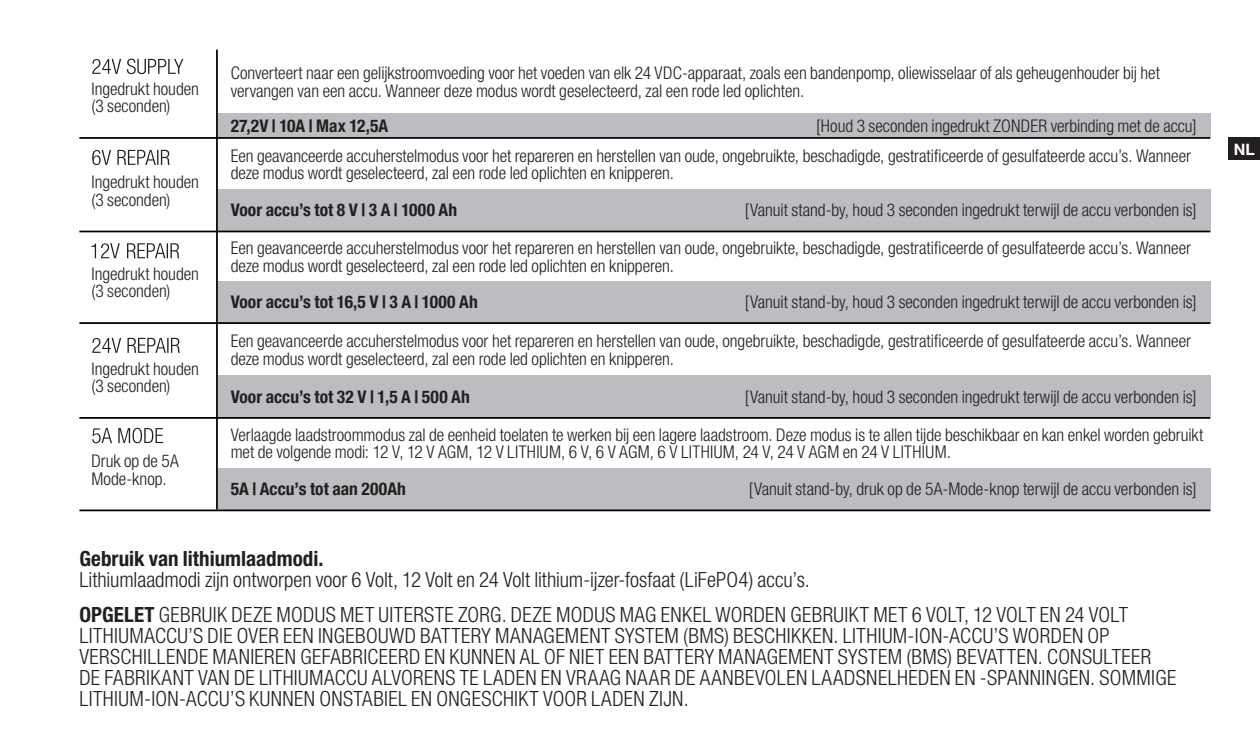
<style>
.page{position:relative;width:1260px;height:756px;background:#fff}
.page>*{position:absolute;margin:0;border:0;box-sizing:border-box;transform-origin:0 0}
.t1{font:300 condensed 21px/21px "Helvetica Neue LTW1 G";letter-spacing:.015em;color:#231f20}
.t2{font:300 condensed 21px/21px "Helvetica Neue LTW1 G";letter-spacing:-.005em;color:#231f20}
.t3{font:300 condensed 17.5px/17.5px "Helvetica Neue LTW1 G";letter-spacing:-.005em;color:#231f20}
.t4{font:700 condensed 17.5px "Helvetica Neue LTW1 G";letter-spacing:.005em;color:#231f20}
.t5{font:700 15.75px "Helvetica Neue LT Std";color:#fff}
.s1{font-weight:700}
</style>
<div class="page">
<div style="left:1228px;top:137px;width:32px;height:23px;background:#231f20"></div>
<div style="left:218px;top:189px;width:992px;height:42px;background:#bcbdc0"></div>
<div style="left:218px;top:281px;width:992px;height:41px;background:#bcbdc0"></div>
<div style="left:218px;top:376px;width:992px;height:41px;background:#bcbdc0"></div>
<div style="left:218px;top:468px;width:992px;height:42px;background:#bcbdc0"></div>
<div style="left:218px;top:114px;width:992px;height:23px;background:#bcbdc0"></div>
<svg style="left:127px;top:243px;width:52px;height:15px"></svg>
<svg style="left:91px;top:243px;width:29px;height:15px"></svg>
<svg style="left:92px;top:428px;width:71px;height:15px"></svg>
<svg style="left:92px;top:338px;width:88px;height:15px"></svg>
<svg style="left:92px;top:150px;width:78px;height:15px"></svg>
<svg style="left:92px;top:59px;width:91px;height:15px"></svg>
<hr style="left:79px;top:137px;width:1131px;height:2px;background:#000">
<hr style="left:79px;top:231px;width:1131px;height:1px;background:#000">
<hr style="left:79px;top:322px;width:1131px;height:2px;background:#000">
<hr style="left:216px;top:50px;width:2px;height:460px;background:#000">
<hr style="left:79px;top:417px;width:1131px;height:2px;background:#000">
<hr style="left:79px;top:510px;width:1131px;height:1px;background:#000">
<p class="t3" style="left:91px;top:80px;width:109px">Ingedrukt houden (3 seconden)</p>
<p class="t3" style="left:91px;top:173px;width:109px">Ingedrukt houden (3 seconden)</p>
<p class="t3" style="left:91px;top:265px;width:109px">Ingedrukt houden (3 seconden)</p>
<p class="t3" style="left:91px;top:360px;width:109px">Ingedrukt houden (3 seconden)</p>
<p class="t3" style="left:91px;top:452px;width:89px">Druk op de 5A<br>Mode-knop.</p>
<p class="t3" style="left:231px;top:64px;width:931px">Converteert naar een gelijkstroomvoeding voor het voeden van elk 24 VDC-apparaat, zoals een bandenpomp, oliewisselaar of als geheugenhouder bij het vervangen van een accu. Wanneer deze modus wordt geselecteerd, zal een rode led oplichten.</p>
<p class="t4" style="left:231px;top:115px;width:159px">27,2V | 10A | Max 12,5A</p>
<p class="t3" style="left:816px;top:117px;width:382px">[Houd 3 seconden ingedrukt ZONDER verbinding met de accu]</p>
<p class="t3" style="left:231px;top:147px;width:962px">Een geavanceerde accuherstelmodus voor het repareren en herstellen van oude, ongebruikte, beschadigde, gestratificeerde of gesulfateerde accu’s. Wanneer deze modus wordt geselecteerd, zal een rode led oplichten en knipperen.</p>
<p class="t4" style="left:231px;top:199px;width:228px">Voor accu’s tot 8 V | 3 A | 1000 Ah</p>
<p class="t3" style="left:745px;top:201px;width:453px">[Vanuit stand-by, houd 3 seconden ingedrukt terwijl de accu verbonden is]</p>
<p class="t3" style="left:231px;top:239px;width:962px">Een geavanceerde accuherstelmodus voor het repareren en herstellen van oude, ongebruikte, beschadigde, gestratificeerde of gesulfateerde accu’s. Wanneer deze modus wordt geselecteerd, zal een rode led oplichten en knipperen.</p>
<p class="t4" style="left:231px;top:291px;width:249px">Voor accu’s tot 16,5 V | 3 A | 1000 Ah</p>
<p class="t3" style="left:745px;top:293px;width:453px">[Vanuit stand-by, houd 3 seconden ingedrukt terwijl de accu verbonden is]</p>
<p class="t3" style="left:231px;top:333px;width:962px">Een geavanceerde accuherstelmodus voor het repareren en herstellen van oude, ongebruikte, beschadigde, gestratificeerde of gesulfateerde accu’s. Wanneer deze modus wordt geselecteerd, zal een rode led oplichten en knipperen.</p>
<p class="t4" style="left:231px;top:386px;width:241px">Voor accu’s tot 32 V | 1,5 A | 500 Ah</p>
<p class="t3" style="left:745px;top:388px;width:453px">[Vanuit stand-by, houd 3 seconden ingedrukt terwijl de accu verbonden is]</p>
<p class="t3" style="left:231px;top:426px;width:974px">Verlaagde laadstroommodus zal de eenheid toelaten te werken bij een lagere laadstroom. Deze modus is te allen tijde beschikbaar en kan enkel worden gebruikt met de volgende modi: 12 V, 12 V AGM, 12 V LITHIUM, 6 V, 6 V AGM, 6 V LITHIUM, 24 V, 24 V AGM en 24 V LITHIUM.</p>
<p class="t4" style="left:231px;top:478px;width:177px">5A | Accu’s tot aan 200Ah</p>
<p class="t3" style="left:749px;top:480px;width:449px">[Vanuit stand-by, druk op de 5A-Mode-knop terwijl de accu verbonden is]</p>
<p class="t2" style="left:79px;top:549px;width:732px"><span class="s1">Gebruik van lithiumlaadmodi.<br></span>Lithiumlaadmodi zijn ontworpen voor 6 Volt, 12 Volt en 24 Volt lithium-ijzer-fosfaat (LiFePO4) accu’s.</p>
<p class="t1" style="left:79px;top:605px;width:1099px"><span class="s1">OPGELET</span> GEBRUIK DEZE MODUS MET UITERSTE ZORG. DEZE MODUS MAG ENKEL WORDEN GEBRUIKT MET 6 VOLT, 12 VOLT EN 24 VOLT LITHIUMACCU’S DIE OVER EEN INGEBOUWD BATTERY MANAGEMENT SYSTEM (BMS) BESCHIKKEN. LITHIUM-ION-ACCU’S WORDEN OP VERSCHILLENDE MANIEREN GEFABRICEERD EN KUNNEN AL OF NIET EEN BATTERY MANAGEMENT SYSTEM (BMS) BEVATTEN. CONSULTEER DE FABRIKANT VAN DE LITHIUMACCU ALVORENS TE LADEN EN VRAAG NAAR DE AANBEVOLEN LAADSNELHEDEN EN -SPANNINGEN. SOMMIGE LITHIUM-ION-ACCU’S KUNNEN ONSTABIEL EN ONGESCHIKT VOOR LADEN ZIJN.</p>
<p class="t5" style="left:1234px;top:139px;width:23px">NL</p>
</div>
